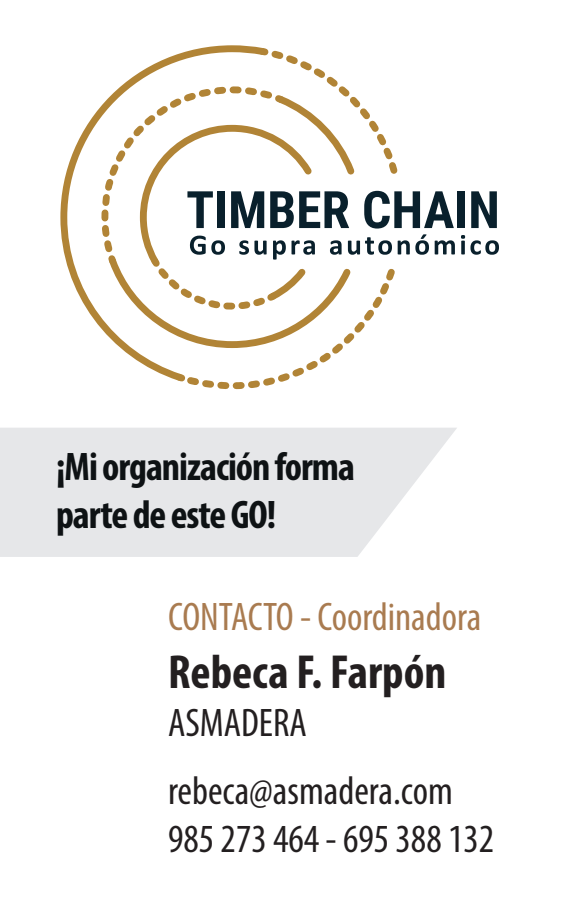
<style>
.page{position:relative;width:567px;height:908px;background:#fff}
.page>*{position:absolute;margin:0;border:0;box-sizing:border-box;transform-origin:0 0}
.t1{font:700 condensed 48px "Myriad Pro";color:#231f20}
.t2{font:condensed 40px/68px "Myriad Pro";color:#231f20}
.t3{font:700 condensed 40px/48px "Myriad Pro";letter-spacing:-.025em;color:#0e1214}
.t4{font:condensed 40px "Myriad Pro";color:#a97b50}
</style>
<div class="page">
<svg style="left:0;top:428px;width:457px;height:128px;background:#e8e9eb"></svg>
<svg style="left:60px;top:45px;width:194px;height:333px"></svg>
<svg style="left:178px;top:268px;width:217px;height:122px"></svg>
<svg style="left:171px;top:368px;width:19px;height:18px"></svg>
<svg style="left:103px;top:257px;width:1px;height:13px"></svg>
<svg style="left:98px;top:83px;width:156px;height:174px"></svg>
<svg style="left:104px;top:252px;width:252px;height:99px"></svg>
<svg style="left:254px;top:46px;width:144px;height:129px"></svg>
<svg style="left:136px;top:121px;width:182px;height:149px"></svg>
<svg style="left:187px;top:191px;width:26px;height:37px"></svg>
<div style="left:217px;top:191px;width:8px;height:37px;background:#09202c"></div>
<svg style="left:231px;top:191px;width:33px;height:37px"></svg>
<svg style="left:270px;top:191px;width:79px;height:37px"></svg>
<svg style="left:364px;top:191px;width:90px;height:37px"></svg>
<div style="left:458px;top:191px;width:7px;height:37px;background:#09202c"></div>
<svg style="left:471px;top:191px;width:26px;height:37px"></svg>
<svg style="left:145px;top:235px;width:170px;height:78px"></svg>
<svg style="left:330px;top:240px;width:12px;height:14px"></svg>
<svg style="left:348px;top:237px;width:44px;height:17px"></svg>
<svg style="left:398px;top:234px;width:31px;height:20px"></svg>
<svg style="left:435px;top:240px;width:20px;height:14px"></svg>
<svg style="left:461px;top:235px;width:38px;height:19px"></svg>
<p class="t3" style="left:56px;top:442px;width:300px">¡Mi organización forma parte de este GO!</p>
<p class="t4" style="left:168px;top:592px;width:315px">CONTACTO - Coordinadora</p>
<p class="t1" style="left:168px;top:641px;width:280px">Rebeca F. Farpón</p>
<p class="t2" style="left:168px;top:688px;width:286px">ASMADERA rebeca@asmadera.com</p>
<p class="t2" style="left:168px;top:804px;width:328px">985 273 464 - 695 388 132</p>
</div>
